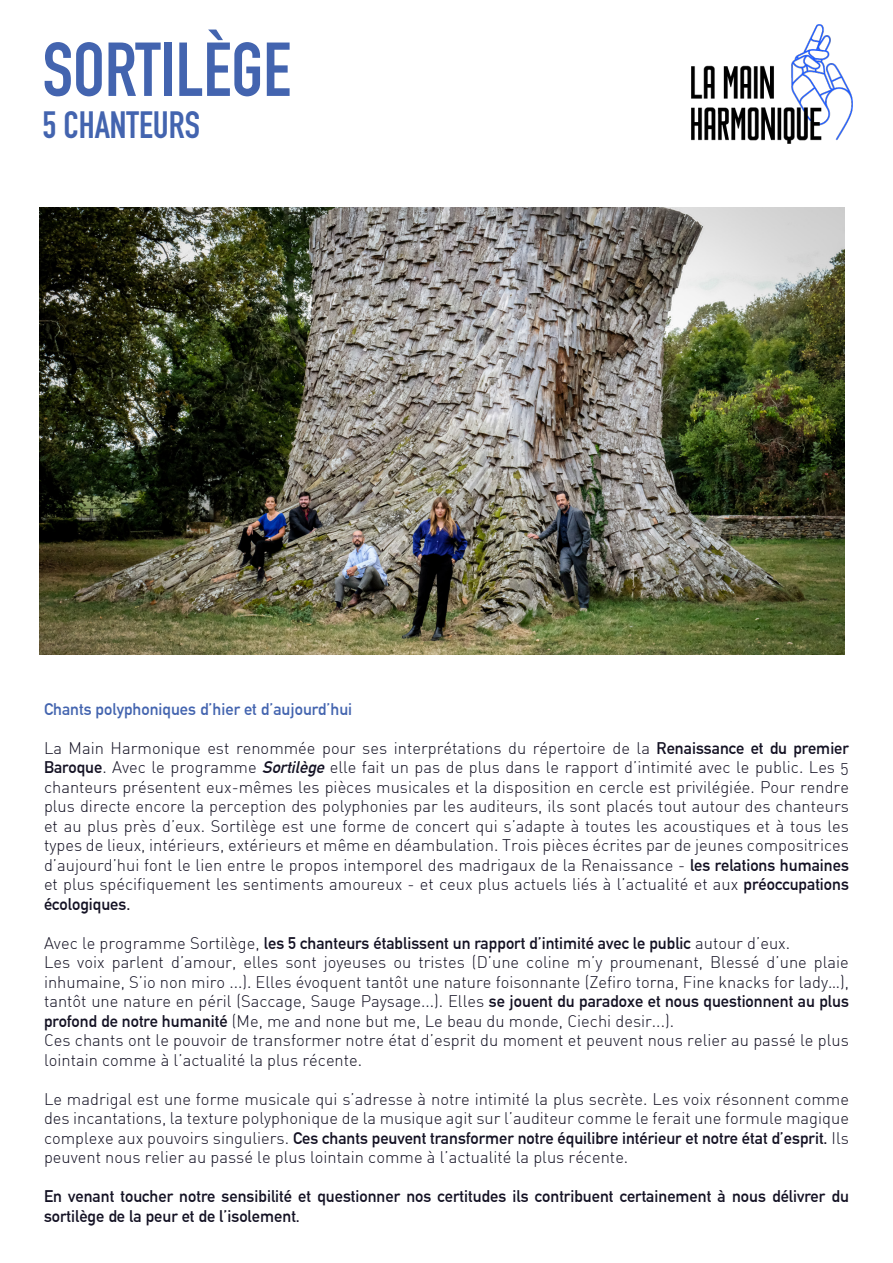
<style>
.page{position:relative;width:893px;height:1263px;background:#fff}
.page>*{position:absolute;margin:0;border:0;box-sizing:border-box;transform-origin:0 0}
.t1{font:700 75px "DIN Condensed";color:#4364af}
.t2{font:700 37.5px "DIN Condensed";color:#4364af}
.t3{font:16.5px/19.5px "DIN Light Alternate";color:#131123;text-align:justify}
.t4{font:700 16.5px/19.5px "DIN Alternate";color:#131123}
.t5{font:700 16.5px "DIN Alternate";color:#4364af}
.s1{font-family:"DIN Alternate";font-weight:700}
.s2{font-family:"DIN Alternate";font-weight:700;font-style:italic}
.s3{font-family:"DIN Light Alternate";font-weight:400}
</style>
<div class="page">
<img style="left:39px;top:207px;width:805px;height:448px">
<img style="left:691px;top:24px;width:162px;height:120px">
<p class="t1" style="left:43px;top:19px;width:250px">SORTILÈGE</p>
<p class="t2" style="left:43px;top:100px;width:159px">5 CHANTEURS</p>
<p class="t5" style="left:44px;top:696px;width:310px">Chants polyphoniques d’hier et d’aujourd’hui</p>
<p class="t3" style="left:44px;top:738px;width:806px">La Main Harmonique est renommée pour ses interprétations du répertoire de la <span class="s1">Renaissance et du premier Baroque</span>. Avec le programme <span class="s2">Sortilège</span>elle fait un pas de plus dans le rapport d’intimité avec le public. Les 5 chanteurs présentent eux-mêmes les pièces musicales et la disposition en cercle est privilégiée. Pour rendre plus directe encore la perception des polyphonies par les auditeurs, ils sont placés tout autour des chanteurs et au plus près d’eux. Sortilège est une forme de concert qui s’adapte à toutes les acoustiques et à tous les types de lieux, intérieurs, extérieurs et même en déambulation. Trois pièces écrites par de jeunes compositrices d’aujourd’hui font le lien entre le propos intemporel des madrigaux de la Renaissance - <span class="s1">les relations humaines </span>et plus spécifiquement les sentiments amoureux - et ceux plus actuels liés à l’actualité et aux <span class="s1">préoccupations écologiques.</span></p>
<p class="t4" style="left:44px;top:932px;width:748px"><span class="s3">Avec le programme Sortilège,</span> les 5 chanteurs établissent un rapport d’intimité avec le public <span class="s3">autour d’eux.</span></p>
<p class="t3" style="left:44px;top:952px;width:806px">Les voix parlent d’amour, elles sont joyeuses ou tristes (D’une coline m’y proumenant, Blessé d’une plaie inhumaine, S’io non miro ...). Elles évoquent tantôt une nature foisonnante (Zefiro torna, Fine knacks for lady…), tantôt une nature en péril (Saccage, Sauge Paysage...). Elles <span class="s1">se jouent du paradoxe et nous questionnent au plus profond de notre humanité</span> (Me, me and none but me, Le beau du monde, Ciechi desir...).</p>
<p class="t3" style="left:44px;top:1030px;width:806px">Ces chants ont le pouvoir de transformer notre état d’esprit du moment et peuvent nous relier au passé le plus lointain comme à l’actualité la plus récente.</p>
<p class="t3" style="left:44px;top:1089px;width:806px">Le madrigal est une forme musicale qui s’adresse à notre intimité la plus secrète. Les voix résonnent comme des incantations, la texture polyphonique de la musique agit sur l’auditeur comme le ferait une formule magique complexe aux pouvoirs singuliers. <span class="s1">Ces chants peuvent transformer notre équilibre intérieur et notre état d’esprit.</span> Ils peuvent nous relier au passé le plus lointain comme à l’actualité la plus récente.</p>
<p class="t4" style="left:44px;top:1186px;width:806px">En venant toucher notre sensibilité et questionner nos certitudes ils contribuent certainement à nous délivrer du sortilège de la peur et de l’isolement.</p>
</div>
